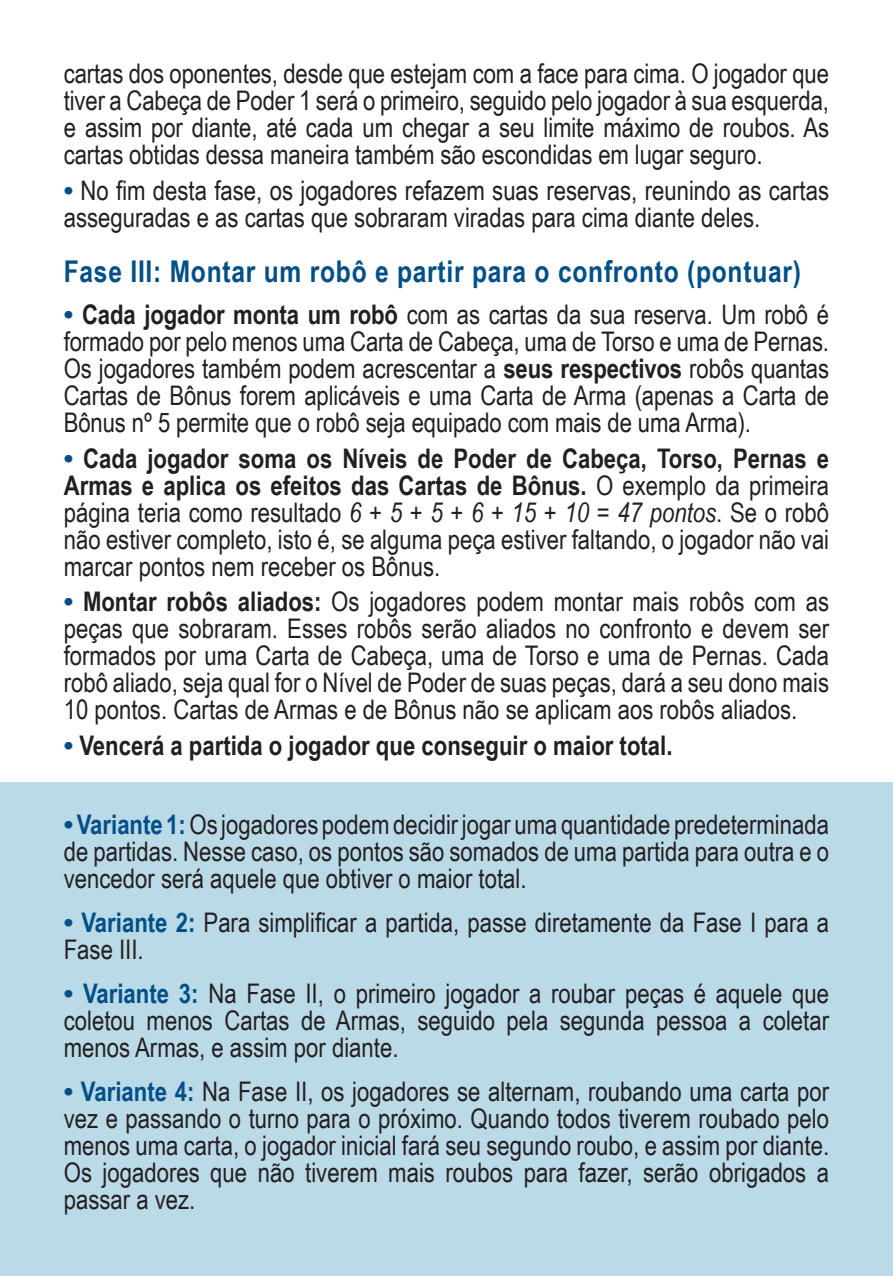
<style>
.page{position:relative;width:893px;height:1276px;background:#fff}
.page>*{position:absolute;margin:0;border:0;box-sizing:border-box;transform-origin:0 0}
.RoboTroc_Titulo_Azul{font:700 30px "Arial Narrow";letter-spacing:.025em;color:#004f87}
.RoboTroc_Texto_9{font:27px/27px "Arial Narrow";color:#231f20;text-align:justify}
.RoboTroc_Texto_9-2{font:700 27px "Arial Narrow";color:#231f20}
.s1{font-family:"Arial";font-weight:700;color:#004f87}
.s2{font-weight:700}
.s3{font-style:italic}
.s4{font-family:"Arial";color:#004f87}
.s5{font-weight:700;color:#004f87}
</style>
<div class="page">
<div style="left:0;top:782px;width:893px;height:494px;background:#bbdae8"></div>
<p class="RoboTroc_Texto_9" style="left:64px;top:59px;width:767px">cartas dos oponentes, desde que estejam com a face para cima. O jogador que tiver a Cabeça de Poder 1 será o primeiro, seguido pelo jogador à sua esquerda, e assim por diante, até cada um chegar a seu limite máximo de roubos. As cartas obtidas dessa maneira também são escondidas em lugar seguro.</p>
<p class="RoboTroc_Texto_9" style="left:64px;top:176px;width:767px"><span class="s1">•</span> No fim desta fase, os jogadores refazem suas reservas, reunindo as cartas asseguradas e as cartas que sobraram viradas para cima diante deles.</p>
<p class="RoboTroc_Titulo_Azul" style="left:64px;top:249px;width:739px">Fase III: Montar um robô e partir para o confronto (pontuar)</p>
<p class="RoboTroc_Texto_9" style="left:64px;top:300px;width:767px"><span class="s1">•</span> <span class="s2">Cada jogador monta um robô</span> com as cartas da sua reserva. Um robô é formado por pelo menos uma Carta de Cabeça, uma de Torso e uma de Pernas.<br>Os jogadores também podem acrescentar a <span class="s2">seus respectivos</span> robôs quantas Cartas de Bônus forem aplicáveis e uma Carta de Arma (apenas a Carta de Bônus nº 5 permite que o robô seja equipado com mais de uma Arma).</p>
<p class="RoboTroc_Texto_9" style="left:64px;top:444px;width:767px"><span class="s1">•</span> <span class="s2">Cada jogador soma os Níveis de Poder de Cabeça, Torso, Pernas e Armas e aplica os efeitos das Cartas de Bônus.</span> O exemplo da primeira página teria como resultado <span class="s3">6 + 5 + 5 + 6 + 15 + 10 = 47 pontos</span>. Se o robô não estiver completo, isto é, se alguma peça estiver faltando, o jogador não vai marcar pontos nem receber os Bônus.</p>
<p class="RoboTroc_Texto_9" style="left:64px;top:587px;width:767px"><span class="s1">•</span> <span class="s2">Montar robôs aliados:</span> Os jogadores podem montar mais robôs com as peças que sobraram. Esses robôs serão aliados no confronto e devem ser formados por uma Carta de Cabeça, uma de Torso e uma de Pernas. Cada robô aliado, seja qual for o Nível de Poder de suas peças, dará a seu dono mais 10 pontos. Cartas de Armas e de Bônus não se aplicam aos robôs aliados.</p>
<p class="RoboTroc_Texto_9-2" style="left:64px;top:725px;width:610px"><span class="s4">•</span> Vencerá a partida o jogador que conseguir o maior total.</p>
<p class="RoboTroc_Texto_9" style="left:64px;top:810px;width:767px"><span class="s1">•</span> <span class="s5">Variante 1:</span> Os jogadores podem decidir jogar uma quantidade predeterminada de partidas. Nesse caso, os pontos são somados de uma partida para outra e o vencedor será aquele que obtiver o maior total.</p>
<p class="RoboTroc_Texto_9" style="left:64px;top:908px;width:767px"><span class="s1">•</span> <span class="s5">Variante 2:</span> Para simplificar a partida, passe diretamente da Fase I para a<br>Fase III.</p>
<p class="RoboTroc_Texto_9" style="left:64px;top:979px;width:767px"><span class="s1">•</span> <span class="s5">Variante 3:</span> Na Fase II, o primeiro jogador a roubar peças é aquele que coletou menos Cartas de Armas, seguido pela segunda pessoa a coletar menos Armas, e assim por diante.</p>
<p class="RoboTroc_Texto_9" style="left:64px;top:1077px;width:767px"><span class="s1">•</span> <span class="s5">Variante 4:</span> Na Fase II, os jogadores se alternam, roubando uma carta por vez e passando o turno para o próximo. Quando todos tiverem roubado pelo menos uma carta, o jogador inicial fará seu segundo roubo, e assim por diante.<br>Os jogadores que não tiverem mais roubos para fazer, serão obrigados a passar a vez.</p>
</div>
